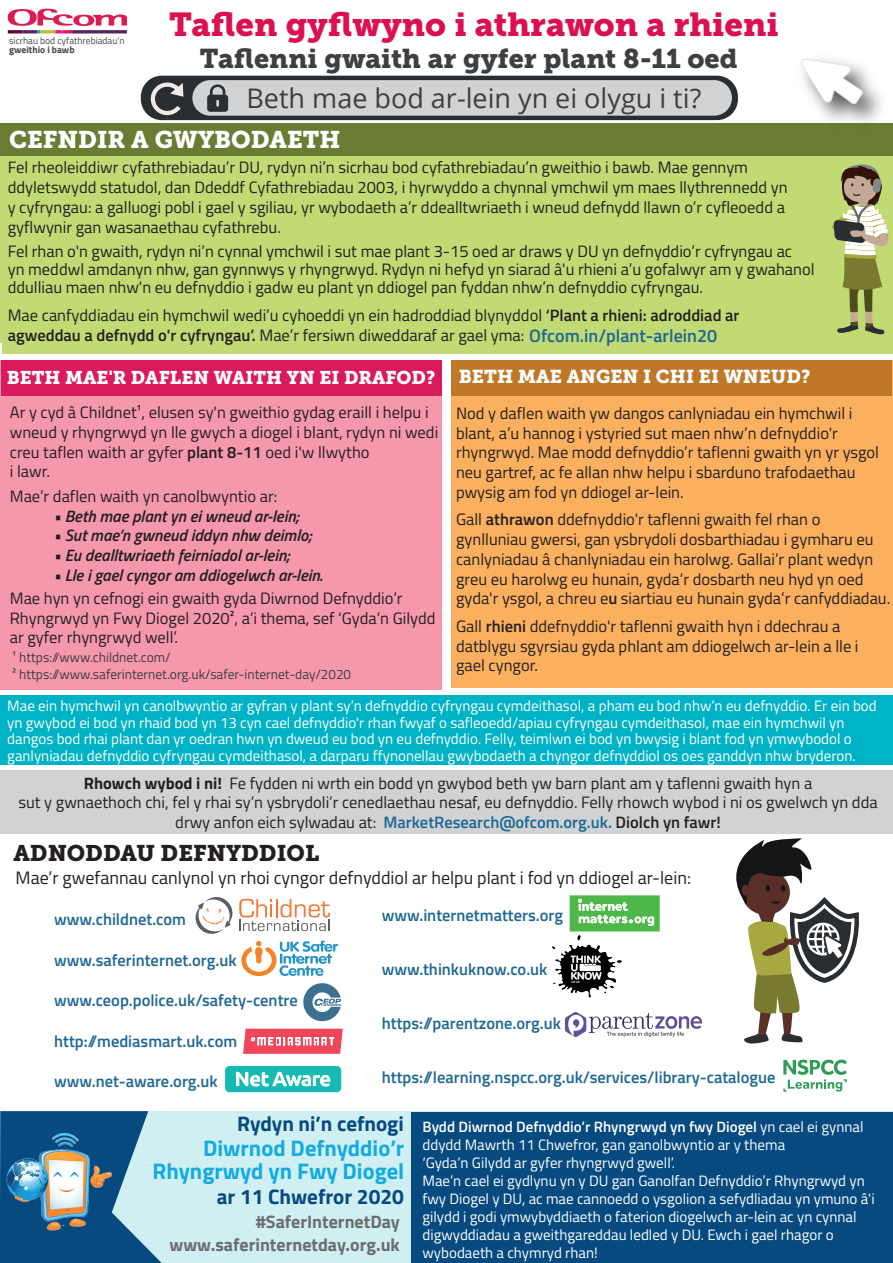
<style>
.page{position:relative;width:893px;height:1263px;background:#fff}
.page>*{position:absolute;margin:0;border:0;box-sizing:border-box;transform-origin:0 0}
.t1{font:33px "Museo Slab 900";color:#dc0f4f}
.t2{font:27px "Museo Slab 900";color:#3f3f40}
.t3{font:27px "Open Sans";color:#3e3e3f}
.t4{font:24px "Museo Slab 900";color:#fff}
.t5{font:700 22.5px/22.5px "Titillium";color:#14abe3;text-align:right}
.t6{font:22.5px "Museo Slab 900";color:#231f20}
.t7{font:700 21px "Titillium";color:#064a80}
.t8{font:18.6px "Museo Slab 900";color:#fff}
.t9{font:18.3px "Museo Slab 900";color:#fff}
.t10{font:18px "Titillium";color:#231f20}
.t11{font:700 18px/22.5px "Titillium";color:#6c6d70;text-align:right}
.t12{font:16.5px/19.8px "Titillium";color:#231f20}
.t13{font:600 16.5px "Titillium";color:#1e6795}
.t14{font:italic 600 16.5px "Titillium";color:#231f20}
.t15{font:15px/18px "Titillium";color:#fff}
.t16{font:13.5px/17.4px "Titillium";color:#3e3e3f}
.t17{font:9.6px "Titillium";color:#474549}
.t18{font:700 9.6px "Titillium";color:#474549}
.s1{font-weight:600}
.s2{font-weight:600;font-size:18px;color:#1d6794}
.s3{font-weight:700}
.s4{font-weight:600;color:#1d6794}
</style>
<div class="page">
<div style="left:0;top:770px;width:893px;height:64px;background:#d1d2d4"></div>
<div style="left:451px;top:361px;width:441px;height:327px;background:#fab05f"></div>
<div style="left:1px;top:360px;width:441px;height:330px;background:#f598ac"></div>
<div style="left:2px;top:123px;width:890px;height:231px;background:#c2da74"></div>
<div style="left:0;top:124px;width:892px;height:32px;background:#6a7c34"></div>
<div style="left:2px;top:360px;width:440px;height:36px;background:#d91a5b"></div>
<div style="left:451px;top:360px;width:441px;height:35px;background:#bf7828"></div>
<svg style="left:831px;top:164px;width:62px;height:170px"></svg>
<svg style="left:239px;top:899px;width:91px;height:32px"></svg>
<svg style="left:196px;top:897px;width:36px;height:37px"></svg>
<svg style="left:241px;top:940px;width:97px;height:36px"></svg>
<svg style="left:303px;top:983px;width:38px;height:38px"></svg>
<div style="left:0;top:1111px;width:893px;height:152px;background:#cfeff2"></div>
<svg style="left:243px;top:1028px;width:100px;height:26px;background:#f16c7a"></svg>
<div style="left:411px;top:1112px;width:482px;height:151px;background:#064a80"></div>
<svg style="left:225px;top:1066px;width:116px;height:26px"></svg>
<svg style="left:736px;top:838px;width:123px;height:206px"></svg>
<svg style="left:570px;top:895px;width:90px;height:36px;background:#70c66d"></svg>
<img style="left:566px;top:1013px;width:136px;height:23px">
<svg style="left:783px;top:1059px;width:64px;height:33px"></svg>
<img style="left:553px;top:935px;width:68px;height:62px">
<svg style="left:0;top:1111px;width:162px;height:152px"></svg>
<img style="left:4px;top:1129px;width:108px;height:104px">
<div style="left:141px;top:76px;width:597px;height:44px;background:#2a2e31;border-radius:21px"></div>
<svg style="left:150px;top:82px;width:33px;height:34px"></svg>
<div style="left:192px;top:80px;width:540px;height:36px;background:#d1d2d4;border-radius:18px"></div>
<svg style="left:207px;top:84px;width:21px;height:28px"></svg>
<img style="left:789px;top:69px;width:104px;height:68px">
<svg style="left:800px;top:59px;width:63px;height:45px"></svg>
<div style="left:0;top:695px;width:893px;height:70px;background:#00b2c5"></div>
<svg style="left:7px;top:9px;width:120px;height:24px"></svg>
<p class="t17" style="left:9px;top:33px;width:117px">sicrhau bod cyfathrebiadau’n</p>
<p class="t18" style="left:9px;top:42px;width:67px">gweithio i bawb</p>
<h1 class="t1" style="left:169px;top:5px;width:611px">Taflen gyflwyno i athrawon a rhieni</h1>
<h2 class="t2" style="left:200px;top:43px;width:539px">Taflenni gwaith ar gyfer plant 8-11 oed</h2>
<h2 class="t3" style="left:246px;top:79px;width:456px">Beth mae bod ar-lein yn ei olygu i ti?</h2>
<h3 class="t4" style="left:9px;top:126px;width:333px">CEFNDIR A GWYBODAETH</h3>
<p class="t12" style="left:8px;top:157px;width:781px">Fel rheoleiddiwr cyfathrebiadau’r DU, rydyn ni’n sicrhau bod cyfathrebiadau’n gweithio i bawb. Mae gennym ddyletswydd statudol, dan Ddeddf Cyfathrebiadau 2003, i hyrwyddo a chynnal ymchwil ym maes llythrennedd yn y cyfryngau: a galluogi pobl i gael y sgiliau, yr wybodaeth a’r ddealltwriaeth i wneud defnydd llawn o’r cyfleoedd a gyflwynir gan wasanaethau cyfathrebu.</p>
<p class="t12" style="left:8px;top:241px;width:808px;line-height:18.3px">Fel rhan o'n gwaith, rydyn ni’n cynnal ymchwil i sut mae plant 3-15 oed ar draws y DU yn defnyddio’r cyfryngau ac<br>yn meddwl amdanyn nhw, gan gynnwys y rhyngrwyd. Rydyn ni hefyd yn siarad â'u rhieni a’u gofalwyr am y gwahanol ddulliau maen nhw'n eu defnyddio i gadw eu plant yn ddiogel pan fyddan nhw’n defnyddio cyfryngau.</p>
<p class="t12" style="left:8px;top:304px;width:733px">Mae canfyddiadau ein hymchwil wedi’u cyhoeddi yn ein hadroddiad blynyddol <span class="s1">‘Plant a rhieni: adroddiad ar agweddau a defnydd o'r cyfryngau’.</span> Mae’r fersiwn diweddaraf ar gael yma: <span class="s2">Ofcom.in/plant-arlein20</span></p>
<p class="t9" style="left:7px;top:367px;width:430px">BETH MAE'R DAFLEN WAITH YN EI DRAFOD?</p>
<p class="t8" style="left:459px;top:366px;width:353px">BETH MAE ANGEN I CHI EI WNEUD?</p>
<p class="t12" style="left:456px;top:402px;width:425px">Nod y daflen waith yw dangos canlyniadau ein hymchwil i blant, a’u hannog i ystyried sut maen nhw’n defnyddio'r rhyngrwyd. Mae modd defnyddio’r taflenni gwaith yn yr ysgol neu gartref, ac fe allan nhw helpu i sbarduno trafodaethau pwysig am fod yn ddiogel ar-lein.</p>
<p class="t12" style="left:456px;top:509px;width:436px">Gall <span class="s1">athrawon</span> ddefnyddio'r taflenni gwaith fel rhan o gynlluniau gwersi, gan ysbrydoli dosbarthiadau i gymharu eu canlyniadau â chanlyniadau ein harolwg. Gallai’r plant wedyn greu eu harolwg eu hunain, gyda’r dosbarth neu hyd yn oed gyda'r ysgol, a chreu e<span class="s1">u</span> siartiau eu hunain gyda’r canfyddiadau.</p>
<p class="t12" style="left:456px;top:615px;width:404px">Gall <span class="s1">rhieni</span> ddefnyddio'r taflenni gwaith hyn i ddechrau a datblygu sgyrsiau gyda phlant am ddiogelwch ar-lein a lle i gael cyngor.</p>
<p class="t12" style="left:10px;top:401px;width:430px">Ar y cyd â Childnet¹, elusen sy'n gweithio gydag eraill i helpu i wneud y rhyngrwyd yn lle gwych a diogel i blant, rydyn ni wedi creu taflen waith ar gyfer <span class="s1">plant 8-11</span> oed i'w llwytho<br>i lawr.</p>
<p class="t12" style="left:10px;top:485px;width:269px">Mae’r daflen waith yn canolbwyntio ar:</p>
<p class="t14" style="left:53px;top:503px;width:247px">• Beth mae plant yn ei wneud ar-lein;</p>
<p class="t14" style="left:53px;top:523px;width:260px">• Sut mae’n gwneud iddyn nhw deimlo;</p>
<p class="t14" style="left:53px;top:543px;width:238px">• Eu dealltwriaeth feirniadol ar-lein;</p>
<p class="t14" style="left:53px;top:563px;width:271px">• Lle i gael cyngor am ddiogelwch ar-lein.</p>
<p class="t12" style="left:10px;top:587px;width:427px">Mae hyn yn cefnogi ein gwaith gyda Diwrnod Defnyddio’r<br>Rhyngrwyd yn Fwy Diogel 2020², a’i thema, sef ‘Gyda’n Gilydd ar gyfer rhyngrwyd well’.</p>
<p class="t16" style="left:12px;top:648px;width:340px">¹ https://www.childnet.com/<br>² https://www.saferinternet.org.uk/safer-internet-day/2020</p>
<p class="t15" style="left:7px;top:697px;width:871px;line-height:16.5px">Mae ein hymchwil yn canolbwyntio ar gyfran y plant sy’n defnyddio cyfryngau cymdeithasol, a pham eu bod nhw’n eu defnyddio. Er ein bod yn gwybod ei bod yn rhaid bod yn 13 cyn cael defnyddio'r rhan fwyaf o safleoedd/apiau cyfryngau cymdeithasol, mae ein hymchwil yn dangos bod rhai plant dan yr oedran hwn yn dweud eu bod yn eu defnyddio. Felly, teimlwn ei bod yn bwysig i blant fod yn ymwybodol o ganlyniadau defnyddio cyfryngau cymdeithasol, a darparu ffynonellau gwybodaeth a chyngor defnyddiol os oes ganddyn nhw bryderon.</p>
<p class="t12" style="left:18px;top:772px;width:861px;text-align:center"><span class="s3">Rhowch wybod i ni!</span> Fe fydden ni wrth ein bodd yn gwybod beth yw barn plant am y taflenni gwaith hyn a<br>sut y gwnaethoch chi, fel y rhai sy’n ysbrydoli’r cenedlaethau nesaf, eu defnyddio. Felly rhowch wybod i ni os gwelwch yn dda drwy anfon eich sylwadau at: <span class="s4">MarketResearch@ofcom.org.uk.</span> <span class="s1">Diolch yn fawr!</span></p>
<h3 class="t6" style="left:13px;top:840px;width:307px">ADNODDAU DEFNYDDIOL</h3>
<p class="t10" style="left:16px;top:864px;width:677px">Mae’r gwefannau canlynol yn rhoi cyngor defnyddiol ar helpu plant i fod yn ddiogel ar-lein:</p>
<p class="t13" style="left:54px;top:907px;width:133px">www.childnet.com</p>
<p class="t13" style="left:54px;top:948px;width:184px">www.saferinternet.org.uk</p>
<p class="t13" style="left:54px;top:988px;width:245px">www.ceop.police.uk/safety-centre</p>
<p class="t13" style="left:54px;top:1029px;width:185px">http://mediasmart.uk.com</p>
<p class="t13" style="left:54px;top:1069px;width:165px">www.net-aware.org.uk</p>
<p class="t13" style="left:382px;top:902px;width:183px">www.internetmatters.org</p>
<p class="t13" style="left:382px;top:956px;width:167px">www.thinkuknow.co.uk</p>
<p class="t13" style="left:382px;top:1010px;width:181px">https://parentzone.org.uk</p>
<p class="t13" style="left:382px;top:1064px;width:395px">https://learning.nspcc.org.uk/services/library-catalogue</p>
<p class="t7" style="left:237px;top:1108px;width:168px">Rydyn ni’n cefnogi</p>
<h3 class="t5" style="left:152px;top:1136px;width:253px">Diwrnod Defnyddio’r<br>Rhyngrwyd yn Fwy Diogel</h3>
<p class="t7" style="left:217px;top:1180px;width:189px">ar 11 Chwefror 2020</p>
<p class="t11" style="left:169px;top:1209px;width:232px">#SaferInternetDay www.saferinternetday.org.uk</p>
<p class="t15" style="left:422px;top:1116px;width:454px"><span class="s1">Bydd Diwrnod Defnyddio’r Rhyngrwyd yn fwy Diogel</span> yn cael ei gynnal ddydd Mawrth 11 Chwefror, gan ganolbwyntio ar y thema<br>‘Gyda’n Gilydd ar gyfer rhyngrwyd gwell’.<br>Mae’n cael ei gydlynu yn y DU gan Ganolfan Defnyddio’r Rhyngrwyd yn fwy Diogel y DU, ac mae cannoedd o ysgolion a sefydliadau yn ymuno â'i gilydd i godi ymwybyddiaeth o faterion diogelwch ar-lein ac yn cynnal digwyddiadau a gweithgareddau ledled y DU. Ewch i gael rhagor o wybodaeth a chymryd rhan!</p>
</div>
